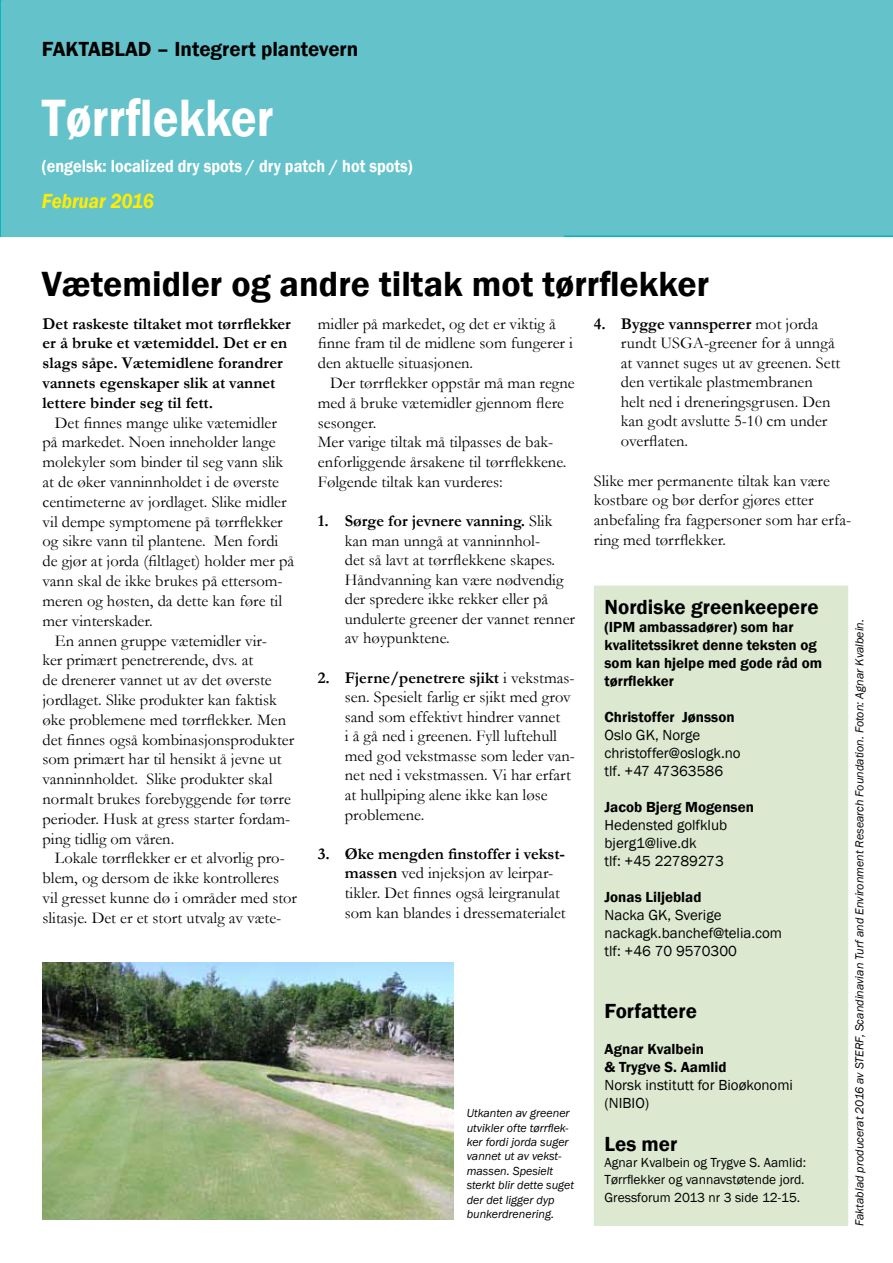
<style>
.page{position:relative;width:893px;height:1263px;background:#fff}
.page>*{position:absolute;margin:0;border:0;box-sizing:border-box;transform-origin:0 0}
.t1{font:600 54px "Franklin Gothic";color:#fff;scale:.9 1}
.t2{font:600 36px "Franklin Gothic";color:#000}
.t3{font:600 21px "Franklin Gothic";color:#000}
.t4{font:italic 600 21px "Franklin Gothic";color:#ffed00;scale:.9 1}
.t5{font:600 18px "Franklin Gothic";color:#fff;scale:.9 1}
.t6{font:16.5px/19.5px "Garamond";color:#000}
.t7{font:700 16.5px/19.8px "Garamond";color:#000}
.t8{font:15px/18px "Franklin Gothic";color:#000}
.t9{font:600 15px/18px "Franklin Gothic";color:#000}
.t10{font:13.5px/16.5px "Franklin Gothic";color:#000}
.t11{font:italic 12px/14.4px "Franklin Gothic";color:#000}
.s1{font-weight:700}
</style>
<div class="page">
<div style="left:0;top:0;width:893px;height:237px;background:#64c2cb"></div>
<div style="left:1px;top:2px;width:562px;height:235px;background:#64c2cb"></div>
<div style="left:591px;top:583px;width:260px;height:646px;background:#dce9d0;border:3px solid #fff"></div>
<img style="left:43px;top:962px;width:411px;height:257px">
<p class="t3" style="left:42px;top:36px;width:318px">Faktablad – Integrert plantevern</p>
<h1 class="t1" style="left:42px;top:84px;width:259px">Tørrflekker</h1>
<p class="t5" style="left:42px;top:154px;width:413px">(engelsk: localized dry spots / dry patch / hot spots)</p>
<p class="t4" style="left:42px;top:187px;width:126px">Februar 2016</p>
<h2 class="t2" style="left:42px;top:262px;width:669px">Vætemidler og andre tiltak mot tørrflekker</h2>
<p class="t7" style="left:43px;top:314px;width:250px">Det raskeste tiltaket mot tørrflekker er å bruke et vætemiddel. Det er en slags såpe. Vætemidlene forandrer vannets egenskaper slik at vannet lettere binder seg til fett.</p>
<p class="t6" style="left:55px;top:412px;width:223px">Det finnes mange ulike vætemidler</p>
<p class="t6" style="left:43px;top:432px;width:235px">på markedet. Noen inneholder lange</p>
<p class="t6" style="left:43px;top:452px;width:242px">molekyler som binder til seg vann slik</p>
<p class="t6" style="left:43px;top:472px;width:238px">at de øker vanninnholdet i de øverste</p>
<p class="t6" style="left:43px;top:491px;width:246px">centimeterne av jordlaget. Slike midler</p>
<p class="t6" style="left:43px;top:511px;width:242px">vil dempe symptomene på tørrflekker</p>
<p class="t6" style="left:43px;top:531px;width:237px">og sikre vann til plantene. Men fordi</p>
<p class="t6" style="left:43px;top:551px;width:253px">de gjør at jorda (filtlaget) holder mer på</p>
<p class="t6" style="left:43px;top:571px;width:242px">vann skal de ikke brukes på ettersom-</p>
<p class="t6" style="left:43px;top:590px;width:241px">meren og høsten, da dette kan føre til</p>
<p class="t6" style="left:43px;top:610px;width:112px">mer vinterskader.</p>
<p class="t6" style="left:55px;top:630px;width:214px">En annen gruppe vætemidler vir-</p>
<p class="t6" style="left:43px;top:650px;width:212px">ker primært penetrerende, dvs. at</p>
<p class="t6" style="left:43px;top:670px;width:231px">de drenerer vannet ut av det øverste</p>
<p class="t6" style="left:43px;top:689px;width:236px">jordlaget. Slike produkter kan faktisk</p>
<p class="t6" style="left:43px;top:709px;width:245px">øke problemene med tørrflekker. Men</p>
<p class="t6" style="left:43px;top:729px;width:253px">det finnes også kombinasjonsprodukter</p>
<p class="t6" style="left:43px;top:749px;width:241px">som primært har til hensikt å jevne ut</p>
<p class="t6" style="left:43px;top:769px;width:231px">vanninnholdet. Slike produkter skal</p>
<p class="t6" style="left:43px;top:788px;width:250px">normalt brukes forebyggende før tørre</p>
<p class="t6" style="left:43px;top:808px;width:249px">perioder. Husk at gress starter fordam-</p>
<p class="t6" style="left:43px;top:828px;width:133px">ping tidlig om våren.</p>
<p class="t6" style="left:55px;top:848px;width:231px">Lokale tørrflekker er et alvorlig pro-</p>
<p class="t6" style="left:43px;top:868px;width:238px">blem, og dersom de ikke kontrolleres</p>
<p class="t6" style="left:43px;top:887px;width:256px">vil gresset kunne dø i områder med stor</p>
<p class="t6" style="left:43px;top:907px;width:240px">slitasje. Det er et stort utvalg av væte-</p>
<p class="t6" style="left:318px;top:313px;width:257px">midler på markedet, og det er viktig å finne fram til de midlene som fungerer i den aktuelle situasjonen.</p>
<p class="t6" style="left:318px;top:373px;width:258px;text-indent:12px">Der tørrflekker oppstår må man regne med å bruke vætemidler gjennom flere sesonger.<br>Mer varige tiltak må tilpasses de bak&shy;enforliggende årsakene til tørrflekkene.<br>Følgende tiltak kan vurderes:</p>
<p class="t6" style="left:345px;top:511px;width:232px;text-indent:-27px"><span class="s1">1. Sørge for jevnere vanning.</span> Slik kan man unngå at vanninnhol-<br>det så lavt at tørrflekkene skapes.<br>Håndvanning kan være nødvendig der spredere ikke rekker eller på undulerte greener der vannet renner av høypunktene.</p>
<p class="t6" style="left:345px;top:667px;width:232px;text-indent:-27px"><span class="s1">2. Fjerne/penetrere sjikt</span> i vekstmas&shy;sen. Spesielt farlig er sjikt med grov sand som effektivt hindrer vannet<br>i å gå ned i greenen. Fyll luftehull med god vekstmasse som leder van&shy;net ned i vekstmassen. Vi har erfart at hullpiping alene ikke kan løse problemene.</p>
<p class="t6" style="left:345px;top:843px;width:222px;text-indent:-27px"><span class="s1">3. Øke mengden finstoffer i vekst&shy;massen</span> ved injeksjon av leirpar&shy;tikler. Det finnes også leirgranulat som kan blandes i dressematerialet</p>
<p class="t6" style="left:621px;top:313px;width:221px;text-indent:-27px"><span class="s1">4. Bygge vannsperrer</span> mot jorda rundt USGA-greener for å unngå at vannet suges ut av greenen. Sett den vertikale plastmembranen helt ned i dreneringsgrusen. Den kan godt avslutte 5-10 cm under overflaten.</p>
<p class="t6" style="left:594px;top:470px;width:259px">Slike mer permanente tiltak kan være kostbare og bør derfor gjøres etter anbefaling fra fagpersoner som har erfa&shy;ring med tørrflekker.</p>
<p class="t3" style="left:605px;top:594px;width:216px">Nordiske greenkeepere</p>
<p class="t9" style="left:605px;top:618px;width:219px">(IPM ambassadører) som har kvalitetssikret denne teksten og som kan hjelpe med gode råd om tørrflekker</p>
<p class="t9" style="left:605px;top:708px;width:132px">Christoffer Jønsson</p>
<p class="t8" style="left:605px;top:727px;width:138px">Oslo GK, Norge christoffer@oslogk.no tlf. +47 47363586</p>
<p class="t9" style="left:605px;top:798px;width:151px">Jacob Bjerg Mogensen</p>
<p class="t8" style="left:605px;top:817px;width:124px">Hedensted golfklub bjerg1@live.dk<br>tlf: +45 22789273</p>
<p class="t9" style="left:605px;top:888px;width:98px">Jonas Liljeblad</p>
<p class="t8" style="left:605px;top:907px;width:179px">Nacka GK, Sverige nackagk.banchef@telia.com tlf: +46 70 9570300</p>
<p class="t11" style="left:852px;top:1226px;width:608px;rotate:-90deg">Faktablad producerat 2016 av STERF, Scandinavian Turf and Environment Research Foundation. Foton: Agnar Kvalbein.</p>
<p class="t3" style="left:605px;top:997px;width:94px">Forfattere</p>
<p class="t9" style="left:605px;top:1040px;width:123px">Agnar Kvalbein<br>&amp; Trygve S. Aamlid</p>
<p class="t8" style="left:605px;top:1076px;width:190px">Norsk institutt for Bioøkonomi (NIBIO)</p>
<p class="t3" style="left:605px;top:1131px;width:74px">Les mer</p>
<p class="t10" style="left:605px;top:1155px;width:203px">Agnar Kvalbein og Trygve S. Aamlid:<br>Tørrflekker og vannavstøtende jord.</p>
<p class="t10" style="left:605px;top:1189px;width:197px">Gressforum 2013 nr 3 side 12-15.</p>
<p class="t11" style="left:467px;top:1106px;width:109px">Utkanten av greener utvikler ofte tørrflek&shy;ker fordi jorda suger vannet ut av vekst&shy;massen. Spesielt sterkt blir dette suget der det ligger dyp bunkerdrenering.</p>
</div>
